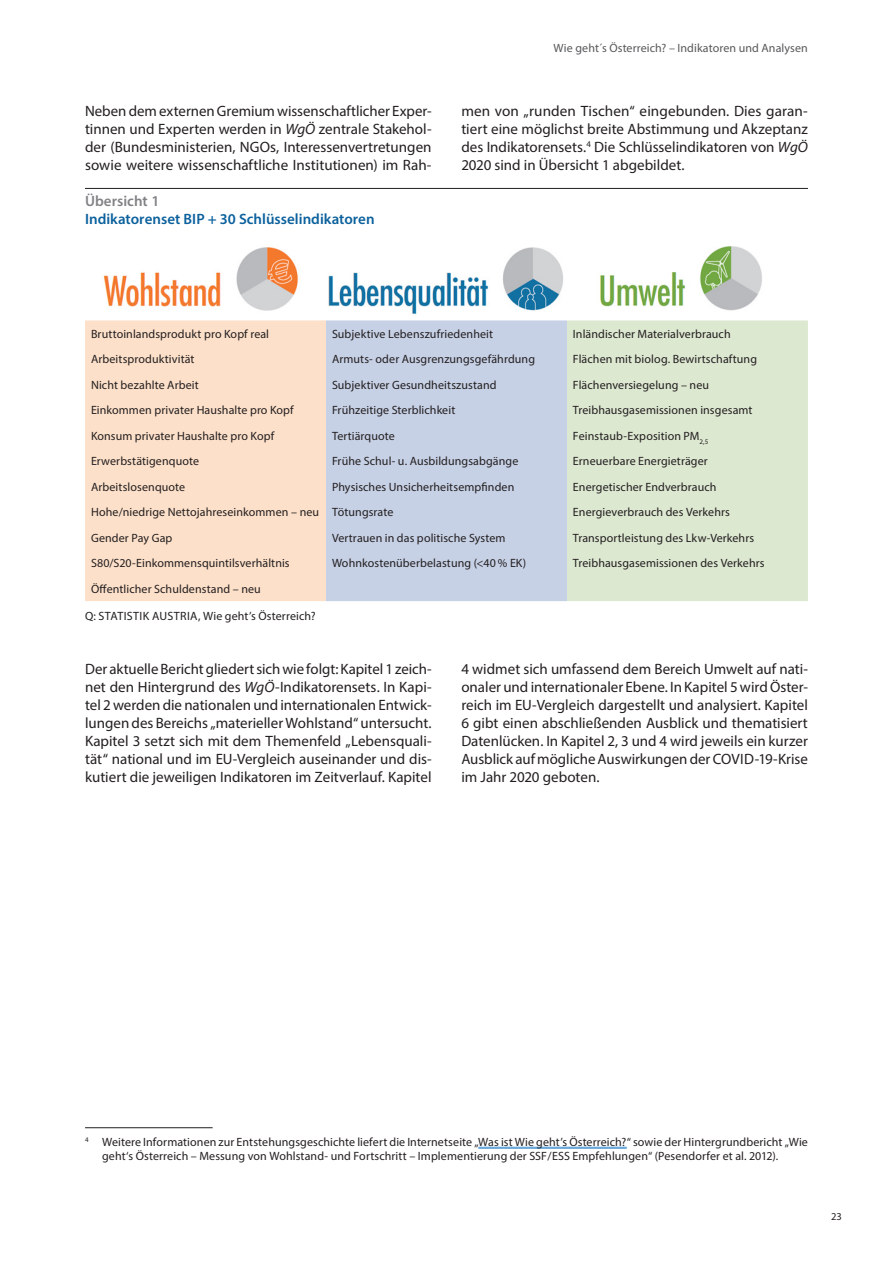
<style>
.page{position:relative;width:893px;height:1263px;background:#fff}
.page>*{position:absolute;margin:0;border:0;box-sizing:border-box;transform-origin:0 0}
.Fließtext_10pt{font:15px/18px "Myriad Pro";color:#231f20;text-align:justify}
.t1{font:600 15px/18px "Myriad Pro";color:#0c619d}
.Beschriftung_regular{font:12px "Myriad Pro";letter-spacing:.01em;color:#231f20}
.Fußnote{font:12px/14.4px "Myriad Pro";letter-spacing:.01em;color:#231f20}
.t2{font:12px "Myriad Pro";letter-spacing:.01em;color:#57585a}
.Quellenangabe{font:12px "Myriad Pro";letter-spacing:.01em;color:#231f20}
.t3{font:10.5px "Myriad Pro";color:#231f20}
.s1{font-style:italic}
.s2{color:#808285}
</style>
<div class="page">
<hr style="left:85px;top:1127px;width:128px;height:1px;background:#231f20">
<hr style="left:478px;top:1147px;width:149px;height:2px;background:#6aa9dc">
<hr style="left:85px;top:188px;width:723px;height:1px;background:#231f20">
<div style="left:85px;top:320px;width:241px;height:281px;background:#fde0c9"></div>
<div style="left:326px;top:320px;width:241px;height:281px;background:#c7d1e6"></div>
<div style="left:567px;top:320px;width:241px;height:281px;background:#dde8d1"></div>
<img style="left:103px;top:247px;width:196px;height:64px">
<img style="left:328px;top:247px;width:235px;height:67px">
<img style="left:600px;top:246px;width:162px;height:65px">
<p class="Fließtext_10pt" style="left:85px;top:102px;width:348px">Neben dem externen Gremium wissenschaftlicher Exper&shy;tinnen und Experten werden in <span class="s1">WgÖ</span> zentrale Stakehol&shy;der (Bundesministerien, NGOs, Interessenvertretungen sowie weitere wissenschaftliche Institutionen) im Rah-</p>
<p class="t1" style="left:85px;top:191px;width:291px"><span class="s2">Übersicht 1<br></span>Indikatorenset BIP + 30 Schlüsselindikatoren</p>
<p class="t2" style="left:554px;top:40px;width:256px">Wie geht´s Österreich? – Indikatoren und Analysen</p>
<p class="Fließtext_10pt" style="left:461px;top:102px;width:348px">men von „runden Tischen“ eingebunden. Dies garan&shy;tiert eine möglichst breite Abstimmung und Akzeptanz des Indikatorensets.<sup>4</sup> Die Schlüsselindikatoren von <span class="s1">WgÖ </span>2020 sind in Übersicht 1 abgebildet.</p>
<p class="Beschriftung_regular" style="left:91px;top:326px;width:180px">Bruttoinlandsprodukt pro Kopf real</p>
<p class="Beschriftung_regular" style="left:332px;top:326px;width:163px">Subjektive Lebenszufriedenheit</p>
<p class="Beschriftung_regular" style="left:573px;top:326px;width:159px">Inländischer Materialverbrauch</p>
<p class="Beschriftung_regular" style="left:91px;top:352px;width:105px">Arbeitsproduktivität</p>
<p class="Beschriftung_regular" style="left:332px;top:352px;width:205px">Armuts- oder Ausgrenzungsgefährdung</p>
<p class="Beschriftung_regular" style="left:573px;top:352px;width:186px">Flächen mit biolog. Bewirtschaftung</p>
<p class="Beschriftung_regular" style="left:91px;top:377px;width:109px">Nicht bezahlte Arbeit</p>
<p class="Beschriftung_regular" style="left:332px;top:377px;width:166px">Subjektiver Gesundheitszustand</p>
<p class="Beschriftung_regular" style="left:573px;top:377px;width:138px">Flächenversiegelung – neu</p>
<p class="Beschriftung_regular" style="left:91px;top:403px;width:204px">Einkommen privater Haushalte pro Kopf</p>
<p class="Beschriftung_regular" style="left:332px;top:403px;width:125px">Frühzeitige Sterblichkeit</p>
<p class="Beschriftung_regular" style="left:573px;top:403px;width:181px">Treibhausgasemissionen insgesamt</p>
<p class="Beschriftung_regular" style="left:91px;top:428px;width:185px">Konsum privater Haushalte pro Kopf</p>
<p class="Beschriftung_regular" style="left:332px;top:428px;width:64px">Tertiärquote</p>
<p class="Beschriftung_regular" style="left:573px;top:428px;width:137px">Feinstaub-Exposition PM<sub>2,5</sub></p>
<p class="Beschriftung_regular" style="left:91px;top:454px;width:110px">Erwerbstätigenquote</p>
<p class="Beschriftung_regular" style="left:332px;top:454px;width:188px">Frühe Schul- u. Ausbildungsabgänge</p>
<p class="Beschriftung_regular" style="left:573px;top:454px;width:136px">Erneuerbare Energieträger</p>
<p class="Beschriftung_regular" style="left:91px;top:479px;width:96px">Arbeitslosenquote</p>
<p class="Beschriftung_regular" style="left:332px;top:479px;width:184px">Physisches Unsicherheitsempfinden</p>
<p class="Beschriftung_regular" style="left:573px;top:479px;width:145px">Energetischer Endverbrauch</p>
<p class="Beschriftung_regular" style="left:91px;top:505px;width:230px">Hohe/niedrige Nettojahreseinkommen – neu</p>
<p class="Beschriftung_regular" style="left:332px;top:505px;width:63px">Tötungsrate</p>
<p class="Beschriftung_regular" style="left:573px;top:505px;width:158px">Energieverbrauch des Verkehrs</p>
<p class="Beschriftung_regular" style="left:91px;top:530px;width:83px">Gender Pay Gap</p>
<p class="Beschriftung_regular" style="left:332px;top:530px;width:175px">Vertrauen in das politische System</p>
<p class="Beschriftung_regular" style="left:573px;top:530px;width:183px">Transportleistung des Lkw-Verkehrs</p>
<p class="Beschriftung_regular" style="left:91px;top:556px;width:200px">S80/S20-Einkommensquintilsverhältnis</p>
<p class="Beschriftung_regular" style="left:332px;top:556px;width:196px">Wohnkostenüberbelastung (&lt;40 % EK)</p>
<p class="Beschriftung_regular" style="left:573px;top:556px;width:193px">Treibhausgasemissionen des Verkehrs</p>
<p class="Beschriftung_regular" style="left:91px;top:581px;width:171px">Öffentlicher Schuldenstand – neu</p>
<p class="Quellenangabe" style="left:85px;top:608px;width:232px">Q: STATISTIK AUSTRIA, Wie geht’s Österreich?</p>
<p class="Fließtext_10pt" style="left:85px;top:660px;width:348px">Der aktuelle Bericht gliedert sich wie folgt: Kapitel 1 zeich&shy;net den Hintergrund des <span class="s1">WgÖ</span>-Indikatorensets. In Kapi&shy;tel 2 werden die nationalen und internationalen Entwick&shy;lungen des Bereichs „materieller Wohlstand“ untersucht.<br>Kapitel 3 setzt sich mit dem Themenfeld „Lebensquali&shy;tät“ national und im EU-Vergleich auseinander und dis&shy;kutiert die jeweiligen Indikatoren im Zeitverlauf. Kapitel</p>
<p class="Fließtext_10pt" style="left:461px;top:660px;width:348px">4 widmet sich umfassend dem Bereich Umwelt auf nati&shy;onaler und internationaler Ebene. In Kapitel 5 wird Öster&shy;reich im EU-Vergleich dargestellt und analysiert. Kapitel 6 gibt einen abschließenden Ausblick und thematisiert Datenlücken. In Kapitel 2, 3 und 4 wird jeweils ein kurzer Ausblick auf mögliche Auswirkungen der COVID‑19‑Krise im Jahr 2020 geboten.</p>
<p class="Fußnote" style="left:102px;top:1134px;width:707px;text-indent:-17px"><sup>4</sup> Weitere Informationen zur Entstehungsgeschichte liefert die Internetseite „Was ist Wie geht’s Österreich?“ sowie der Hintergrundbericht „Wie geht‘s Österreich – Messung von Wohlstand- und Fortschritt – Implementierung der SSF/ESS Empfehlungen“ (Pesendorfer et al. 2012).</p>
<p class="t3" style="left:831px;top:1210px;width:12px">23</p>
</div>
